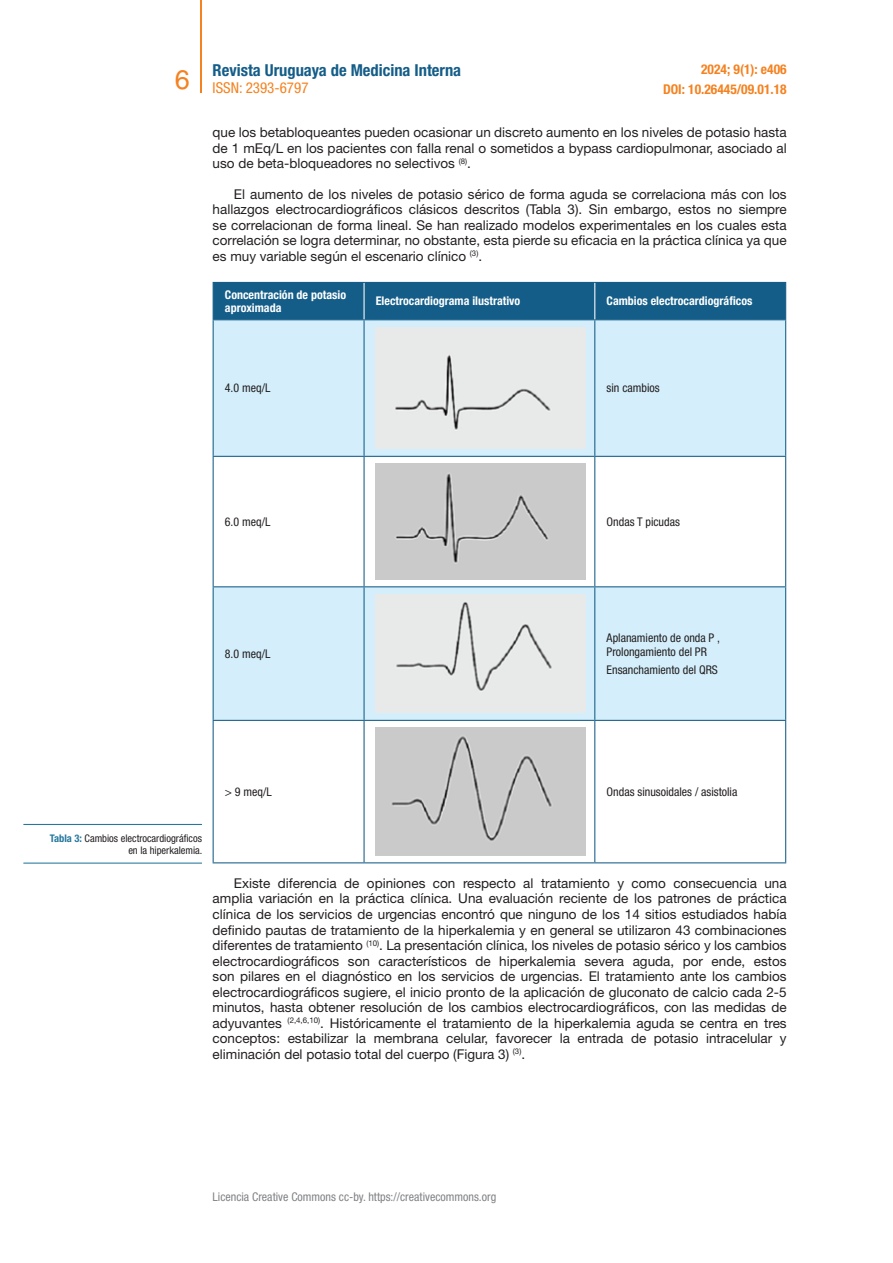
<style>
.page{position:relative;width:893px;height:1263px;background:#fff}
.page>*{position:absolute;margin:0;border:0;box-sizing:border-box;transform-origin:0 0}
.t1{font:27px "Helvetica LT Std";color:#f58220}
.t2{font:700 condensed 16.5px "Helvetica Neue LT Std";color:#145d88}
.t3{font:condensed 15px "Helvetica Neue LT Std";color:#f58220}
.t4{font:13.5px/15.6px "Helvetica Neue LT Std";color:#231f20;text-align:justify}
.t5{font:700 condensed 13.5px/20.4px "Helvetica Neue LT Std";color:#f58220;text-align:right}
.t6{font:condensed 12px/13.8px "Helvetica Neue LT Std";color:#231f20}
.t7{font:700 condensed 12px/13.8px "Helvetica Neue LT Std";color:#fff}
.t8{font:condensed 12px "Helvetica Neue LT Std";color:#808285}
.t9{font:condensed 10.5px/12px "Helvetica Neue LT Std";color:#231f20;text-align:right}
.s1{font-weight:700;color:#25779d}
</style>
<div class="page">
<hr style="left:201px;top:0;width:1px;height:93px;background:#f58220">
<div style="left:214px;top:283px;width:571px;height:36px;background:#145d88"></div>
<svg style="left:214px;top:320px;width:571px;height:400px;fill:#d4effb"></svg>
<hr style="left:213px;top:282px;width:151px;height:1px;background:#145d88">
<hr style="left:213px;top:283px;width:1px;height:36px;background:#145d88">
<hr style="left:364px;top:282px;width:231px;height:1px;background:#145d88">
<hr style="left:595px;top:282px;width:191px;height:1px;background:#145d88">
<hr style="left:785px;top:283px;width:1px;height:36px;background:#145d88">
<hr style="left:213px;top:319px;width:151px;height:1px;background:#145d88">
<hr style="left:213px;top:320px;width:1px;height:136px;background:#145d88">
<hr style="left:364px;top:319px;width:231px;height:1px;background:#145d88">
<hr style="left:364px;top:320px;width:1px;height:136px;background:#145d88">
<hr style="left:595px;top:319px;width:191px;height:1px;background:#145d88">
<hr style="left:594px;top:320px;width:1px;height:136px;background:#145d88">
<hr style="left:785px;top:320px;width:1px;height:136px;background:#145d88">
<hr style="left:213px;top:456px;width:151px;height:1px;background:#145d88">
<hr style="left:213px;top:457px;width:1px;height:129px;background:#145d88">
<hr style="left:364px;top:456px;width:231px;height:1px;background:#145d88">
<hr style="left:364px;top:457px;width:1px;height:129px;background:#145d88">
<hr style="left:595px;top:456px;width:191px;height:1px;background:#145d88">
<hr style="left:594px;top:457px;width:1px;height:129px;background:#145d88">
<hr style="left:785px;top:457px;width:1px;height:129px;background:#145d88">
<hr style="left:213px;top:586px;width:151px;height:1px;background:#145d88">
<hr style="left:213px;top:587px;width:1px;height:133px;background:#145d88">
<hr style="left:364px;top:586px;width:231px;height:1px;background:#145d88">
<hr style="left:364px;top:587px;width:1px;height:133px;background:#145d88">
<hr style="left:595px;top:586px;width:191px;height:1px;background:#145d88">
<hr style="left:594px;top:587px;width:1px;height:133px;background:#145d88">
<hr style="left:785px;top:587px;width:1px;height:133px;background:#145d88">
<hr style="left:213px;top:720px;width:151px;height:1px;background:#145d88">
<hr style="left:213px;top:721px;width:1px;height:141px;background:#145d88">
<hr style="left:364px;top:720px;width:231px;height:1px;background:#145d88">
<hr style="left:364px;top:721px;width:1px;height:141px;background:#145d88">
<hr style="left:595px;top:720px;width:191px;height:1px;background:#145d88">
<hr style="left:594px;top:721px;width:1px;height:141px;background:#145d88">
<hr style="left:785px;top:721px;width:1px;height:141px;background:#145d88">
<hr style="left:213px;top:862px;width:151px;height:1px;background:#145d88">
<hr style="left:364px;top:862px;width:231px;height:1px;background:#145d88">
<hr style="left:595px;top:862px;width:191px;height:1px;background:#145d88">
<hr style="left:364px;top:283px;width:1px;height:36px;background:#fff">
<hr style="left:594px;top:283px;width:1px;height:36px;background:#fff">
<div style="left:376px;top:327px;width:209px;height:122px;background:#e8eae9"></div>
<div style="left:376px;top:464px;width:209px;height:115px;background:#cbcaca"></div>
<div style="left:376px;top:594px;width:209px;height:119px;background:#e8eae9"></div>
<div style="left:376px;top:728px;width:209px;height:127px;background:#cbcaca"></div>
<hr style="left:23px;top:824px;width:179px;height:1px;background:#25779d">
<hr style="left:23px;top:862px;width:179px;height:2px;background:#25779d">
<p class="t2" style="left:213px;top:60px;width:250px">Revista Uruguaya de Medicina Interna</p>
<p class="t3" style="left:213px;top:79px;width:97px">ISSN: 2393-6797</p>
<h1 class="t1" style="left:175px;top:64px;width:17px">6</h1>
<p class="t5" style="left:663px;top:59px;width:125px">2024; 9(1): e406<br>DOI: 10.26445/09.01.18</p>
<p class="t4" style="left:213px;top:124px;width:576px">que los betabloqueantes pueden ocasionar un discreto aumento en los niveles de potasio hasta de 1 mEq/L en los pacientes con falla renal o sometidos a bypass cardiopulmonar, asociado al uso de beta-bloqueadores no selectivos <sup>(8)</sup>.</p>
<p class="t4" style="left:213px;top:186px;width:576px;text-indent:21px">El aumento de los niveles de potasio sérico de forma aguda se correlaciona más con los hallazgos electrocardiográficos clásicos descritos (Tabla 3). Sin embargo, estos no siempre se correlacionan de forma lineal. Se han realizado modelos experimentales en los cuales esta correlación se logra determinar, no obstante, esta pierde su eficacia en la práctica clínica ya que es muy variable según el escenario clínico <sup>(3)</sup>.</p>
<p class="t7" style="left:225px;top:287px;width:123px">Concentración de potasio aproximada</p>
<p class="t7" style="left:376px;top:294px;width:146px">Electrocardiograma ilustrativo</p>
<p class="t7" style="left:607px;top:294px;width:147px">Cambios electrocardiográficos</p>
<p class="t6" style="left:225px;top:381px;width:47px">4.0 meq/L</p>
<p class="t6" style="left:607px;top:381px;width:55px">sin cambios</p>
<p class="t6" style="left:225px;top:515px;width:47px">6.0 meq/L</p>
<p class="t6" style="left:607px;top:515px;width:75px">Ondas T picudas</p>
<p class="t6" style="left:225px;top:647px;width:47px">8.0 meq/L</p>
<p class="t6" style="left:607px;top:631px;width:115px">Aplanamiento de onda P ,<br>Prolongamiento del PR</p>
<p class="t6" style="left:607px;top:663px;width:113px">Ensanchamiento del QRS</p>
<p class="t6" style="left:225px;top:785px;width:48px">&gt; 9 meq/L</p>
<p class="t6" style="left:607px;top:785px;width:132px">Ondas sinusoidales / asistolia</p>
<p class="t9" style="left:50px;top:832px;width:154px"><span class="s1">Tabla 3:</span> Cambios electrocardiográficos en la hiperkalemia.</p>
<p class="t4" style="left:213px;top:875px;width:576px;text-indent:21px">Existe diferencia de opiniones con respecto al tratamiento y como consecuencia una amplia variación en la práctica clínica. Una evaluación reciente de los patrones de práctica clínica de los servicios de urgencias encontró que ninguno de los 14 sitios estudiados había definido pautas de tratamiento de la hiperkalemia y en general se utilizaron 43 combinaciones diferentes de tratamiento <sup>(10)</sup>. La presentación clínica, los niveles de potasio sérico y los cambios electrocardiográficos son característicos de hiperkalemia severa aguda, por ende, estos son pilares en el diagnóstico en los servicios de urgencias. El tratamiento ante los cambios electrocardiográficos sugiere, el inicio pronto de la aplicación de gluconato de calcio cada 2-5 minutos, hasta obtener resolución de los cambios electrocardiográficos, con las medidas de adyuvantes <sup>(2,4,6,10)</sup>. Históricamente el tratamiento de la hiperkalemia aguda se centra en tres conceptos: estabilizar la membrana celular, favorecer la entrada de potasio intracelular y eliminación del potasio total del cuerpo (Figura 3) <sup>(3)</sup>.</p>
<p class="t8" style="left:213px;top:1190px;width:285px">Licencia Creative Commons cc-by. https://creativecommons.org</p>
</div>
